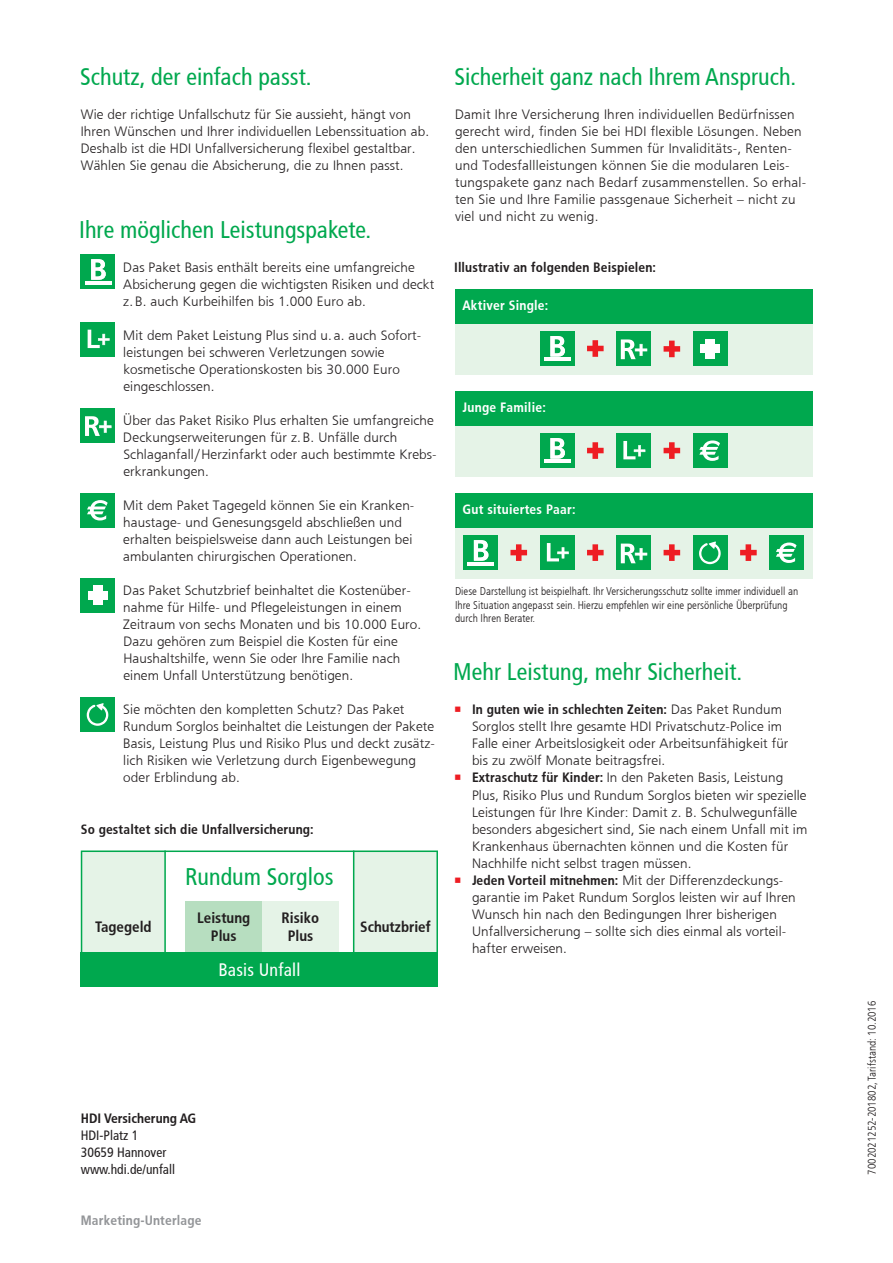
<style>
.page{position:relative;width:893px;height:1263px;background:#fff}
.page>*{position:absolute;margin:0;border:0;box-sizing:border-box;transform-origin:0 0}
.t1{font:24px "HDI Gerling Sans Cond Regular";color:#00a84e}
.t2{font:18px "HDI Gerling Sans Cond Regular";letter-spacing:.01em;color:#fff}
.t3{font:15px/18px "HDI Gerling Sans Cond Bold";color:#231f20;text-align:center}
.t4{font:13.5px/17px "HDI Gerling Sans Light";letter-spacing:.01em;color:#231f20}
.t5{font:13.5px "HDI Gerling Sans Cond Bold";letter-spacing:.01em;color:#231f20}
.t6{font:13.5px "HDI Gerling Sans Cond Bold";letter-spacing:.015em;color:#fff}
.t7{font:13.5px/17px "HDI Gerling Sans Cond Regular";color:#231f20}
.t8{font:13.5px "HDI Gerling Sans Cond Bold";letter-spacing:.01em;color:#939598}
.t9{font:11.25px/13.5px "HDI Gerling Sans Cond Light";color:#231f20}
.s1{font-family:"HDI Gerling Sans Light";color:#ee1d23}
.s2{font-family:"HDI Gerling Sans Light"}
.s3{color:#ee1d23}
.s4{font-family:"HDI Gerling Sans Cond Bold"}
</style>
<div class="page">
<div style="left:81px;top:255px;width:34px;height:34px;background:#00a84e"></div>
<hr style="left:85px;top:281px;width:26px;height:4px;background:#fff">
<svg style="left:91px;top:259px;width:15px;height:21px"></svg>
<div style="left:81px;top:322px;width:34px;height:34px;background:#00a84e"></div>
<svg style="left:88px;top:330px;width:22px;height:18px"></svg>
<div style="left:81px;top:408px;width:34px;height:34px;background:#00a84e"></div>
<svg style="left:85px;top:416px;width:26px;height:20px"></svg>
<div style="left:81px;top:493px;width:34px;height:34px;background:#00a84e"></div>
<svg style="left:87px;top:500px;width:21px;height:20px"></svg>
<div style="left:81px;top:578px;width:34px;height:34px;background:#00a84e"></div>
<div style="left:93px;top:586px;width:10px;height:19px;background:#fff"></div>
<div style="left:88px;top:591px;width:19px;height:9px;background:#fff"></div>
<div style="left:81px;top:697px;width:34px;height:34px;background:#00a84e"></div>
<svg style="left:87px;top:703px;width:21px;height:23px"></svg>
<div style="left:455px;top:527px;width:357px;height:51px;background:#e5f3e7"></div>
<div style="left:455px;top:493px;width:357px;height:34px;background:#00a84e"></div>
<svg style="left:510px;top:544px;width:17px;height:17px"></svg>
<svg style="left:587px;top:544px;width:17px;height:17px"></svg>
<div style="left:463px;top:536px;width:34px;height:34px;background:#00a84e"></div>
<svg style="left:468px;top:562px;width:26px;height:3px"></svg>
<svg style="left:474px;top:540px;width:14px;height:21px"></svg>
<div style="left:455px;top:323px;width:357px;height:51px;background:#e5f3e7"></div>
<div style="left:455px;top:289px;width:357px;height:34px;background:#00a84e"></div>
<svg style="left:587px;top:340px;width:17px;height:17px"></svg>
<div style="left:455px;top:425px;width:357px;height:51px;background:#e5f3e7"></div>
<div style="left:455px;top:391px;width:357px;height:34px;background:#00a84e"></div>
<div style="left:540px;top:332px;width:34px;height:34px;background:#00a84e"></div>
<hr style="left:544px;top:357px;width:26px;height:4px;background:#fff">
<svg style="left:550px;top:336px;width:15px;height:21px"></svg>
<svg style="left:587px;top:442px;width:17px;height:17px"></svg>
<div style="left:540px;top:434px;width:34px;height:34px;background:#00a84e"></div>
<hr style="left:544px;top:459px;width:26px;height:4px;background:#fff">
<svg style="left:550px;top:438px;width:15px;height:21px"></svg>
<div style="left:354px;top:853px;width:81px;height:99px;background:#e5f3e7"></div>
<div style="left:185px;top:901px;width:77px;height:51px;background:#b7dec0"></div>
<div style="left:262px;top:901px;width:77px;height:51px;background:#e5f3e7"></div>
<div style="left:84px;top:853px;width:80px;height:99px;background:#e5f3e7"></div>
<hr style="left:164px;top:850px;width:2px;height:102px;background:#00a84e">
<hr style="left:353px;top:850px;width:1px;height:102px;background:#00a84e">
<div style="left:81px;top:850px;width:357px;height:136px;border:2px solid #00a84e"></div>
<div style="left:81px;top:952px;width:357px;height:34px;background:#00a84e"></div>
<svg style="left:664px;top:341px;width:16px;height:16px"></svg>
<svg style="left:664px;top:442px;width:16px;height:17px"></svg>
<div style="left:617px;top:332px;width:34px;height:34px;background:#00a84e"></div>
<svg style="left:621px;top:339px;width:26px;height:20px"></svg>
<div style="left:617px;top:434px;width:34px;height:34px;background:#00a84e"></div>
<svg style="left:623px;top:441px;width:22px;height:18px"></svg>
<div style="left:693px;top:434px;width:34px;height:34px;background:#00a84e"></div>
<svg style="left:699px;top:440px;width:21px;height:21px"></svg>
<div style="left:770px;top:536px;width:34px;height:34px;background:#00a84e"></div>
<svg style="left:776px;top:542px;width:20px;height:21px"></svg>
<div style="left:540px;top:536px;width:34px;height:34px;background:#00a84e"></div>
<svg style="left:547px;top:543px;width:22px;height:18px"></svg>
<div style="left:617px;top:536px;width:34px;height:34px;background:#00a84e"></div>
<svg style="left:621px;top:544px;width:26px;height:19px"></svg>
<svg style="left:664px;top:544px;width:16px;height:17px"></svg>
<div style="left:693px;top:536px;width:34px;height:34px;background:#00a84e"></div>
<svg style="left:699px;top:541px;width:22px;height:23px"></svg>
<svg style="left:740px;top:544px;width:17px;height:17px"></svg>
<div style="left:693px;top:331px;width:34px;height:34px;background:#00a84e"></div>
<div style="left:705px;top:339px;width:10px;height:19px;background:#fff"></div>
<div style="left:701px;top:344px;width:19px;height:9px;background:#fff"></div>
<h1 class="t1" style="left:80px;top:63px;width:233px">Schutz, der einfach passt.</h1>
<p class="t4" style="left:81px;top:106px;width:350px">Wie der richtige Unfallschutz für Sie aussieht, hängt von Ihren Wünschen und Ihrer individuellen Lebenssituation ab.<br>Deshalb ist die HDI Unfallversicherung flexibel gestaltbar.<br>Wählen Sie genau die Absicherung, die zu Ihnen passt.</p>
<h1 class="t1" style="left:79px;top:216px;width:293px">Ihre möglichen Leistungspakete.</h1>
<p class="t4" style="left:123px;top:259px;width:312px">Das Paket Basis enthält bereits eine umfangreiche<br>Absicherung gegen die wichtigsten Risiken und deckt z. B. auch Kurbeihilfen bis 1.000 Euro ab.</p>
<p class="t4" style="left:123px;top:327px;width:299px">Mit dem Paket Leistung Plus sind u. a. auch Sofort&shy;leistungen bei schweren Verletzungen sowie kosmetische Operationskosten bis 30.000 Euro eingeschlossen.</p>
<p class="t4" style="left:123px;top:412px;width:315px">Über das Paket Risiko Plus erhalten Sie umfangreiche Deckungserweiterungen für z. B. Unfälle durch Schlaganfall /Herzinfarkt oder auch bestimmte Krebs&shy;erkrankungen.</p>
<p class="t4" style="left:123px;top:497px;width:293px">Mit dem Paket Tagegeld können Sie ein Kranken&shy;haustage- und Genesungsgeld abschließen und erhalten beispielsweise dann auch Leistungen bei ambulanten chirurgischen Operationen.</p>
<p class="t4" style="left:123px;top:582px;width:299px">Das Paket Schutzbrief beinhaltet die Kostenüber&shy;nahme für Hilfe- und Pflegeleistungen in einem Zeitraum von sechs Monaten und bis 10.000 Euro.<br>Dazu gehören zum Beispiel die Kosten für eine Haushaltshilfe, wenn Sie oder Ihre Familie nach einem Unfall Unterstützung benötigen.</p>
<p class="t4" style="left:123px;top:701px;width:313px">Sie möchten den kompletten Schutz? Das Paket Rundum Sorglos beinhaltet die Leistungen der Pakete Basis, Leistung Plus und Risiko Plus und deckt zusätz&shy;lich Risiken wie Verletzung durch Eigenbewegung oder Erblindung ab.</p>
<p class="t5" style="left:81px;top:821px;width:234px">So gestaltet sich die Unfallversicherung:</p>
<h1 class="t1" style="left:185px;top:862px;width:150px">Rundum Sorglos</h1>
<p class="t3" style="left:282px;top:909px;width:39px">Risiko<br>Plus</p>
<p class="t3" style="left:197px;top:909px;width:55px">Leistung<br>Plus</p>
<h2 class="t2" style="left:218px;top:959px;width:83px">Basis Unfall</h2>
<p class="t3" style="left:95px;top:918px;width:58px">Tagegeld</p>
<p class="t3" style="left:360px;top:918px;width:72px">Schutzbrief</p>
<h1 class="t1" style="left:455px;top:63px;width:343px">Sicherheit ganz nach Ihrem Anspruch.</h1>
<p class="t4" style="left:455px;top:106px;width:353px">Damit Ihre Versicherung Ihren individuellen Bedürfnissen gerecht wird, finden Sie bei HDI flexible Lösungen. Neben den unterschiedlichen Summen für Invaliditäts-, Renten&shy;und Todesfallleistungen können Sie die modularen Leis&shy;tungspakete ganz nach Bedarf zusammenstellen. So erhal&shy;ten Sie und Ihre Familie passgenaue Sicherheit – nicht zu viel und nicht zu wenig.</p>
<p class="t5" style="left:454px;top:260px;width:203px">Illustrativ an folgenden Beispielen:</p>
<p class="t6" style="left:462px;top:297px;width:87px">Aktiver Single:</p>
<p class="t6" style="left:463px;top:399px;width:85px">Junge Familie:</p>
<p class="t6" style="left:463px;top:501px;width:114px">Gut situiertes Paar:</p>
<p class="t9" style="left:455px;top:585px;width:345px">Diese Darstellung ist beispielhaft. Ihr Versicherungsschutz sollte immer individuell an<br>Ihre Situation angepasst sein. Hierzu empfehlen wir eine persönliche Überprüfung durch Ihren Berater.</p>
<h1 class="t1" style="left:453px;top:658px;width:291px">Mehr Leistung, mehr Sicherheit.</h1>
<p class="t5" style="left:454px;top:702px;width:330px"><span class="s1">•</span> In guten wie in schlechten Zeiten: <span class="s2">Das Paket Rundum</span></p>
<p class="t4" style="left:472px;top:718px;width:318px">Sorglos stellt Ihre gesamte HDI Privatschutz-Police im<br>Falle einer Arbeitslosigkeit oder Arbeitsunfähigkeit für bis zu zwölf Monate beitragsfrei.</p>
<p class="t4" style="left:472px;top:769px;width:337px;text-indent:-18px"><span class="s3">•</span> <span class="s4">Extraschutz für Kinder:</span> In den Paketen Basis, Leistung Plus, Risiko Plus und Rundum Sorglos bieten wir spezielle Leistungen für Ihre Kinder: Damit z. B. Schulwegunfälle besonders abgesichert sind, Sie nach einem Unfall mit im Krankenhaus übernachten können und die Kosten für Nachhilfe nicht selbst tragen müssen.</p>
<p class="t4" style="left:472px;top:871px;width:325px;text-indent:-18px"><span class="s3">•</span> <span class="s4">Jeden Vorteil mitnehmen:</span> Mit der Differenzdeckungs&shy;garantie im Paket Rundum Sorglos leisten wir auf Ihren Wunsch hin nach den Bedingungen Ihrer bisherigen Unfallversicherung – sollte sich dies einmal als vorteil&shy;hafter erweisen.</p>
<p class="t5" style="left:81px;top:1110px;width:117px">HDI Versicherung AG</p>
<p class="t7" style="left:81px;top:1127px;width:96px">HDI-Platz 1<br>30659 Hannover www.hdi.de/unfall</p>
<p class="t8" style="left:81px;top:1212px;width:122px">Marketing-Unterlage</p>
<p class="t9" style="left:866px;top:1175px;width:175px;rotate:-90deg">7002021252-201802, Tarifstand: 10.2016</p>
</div>
